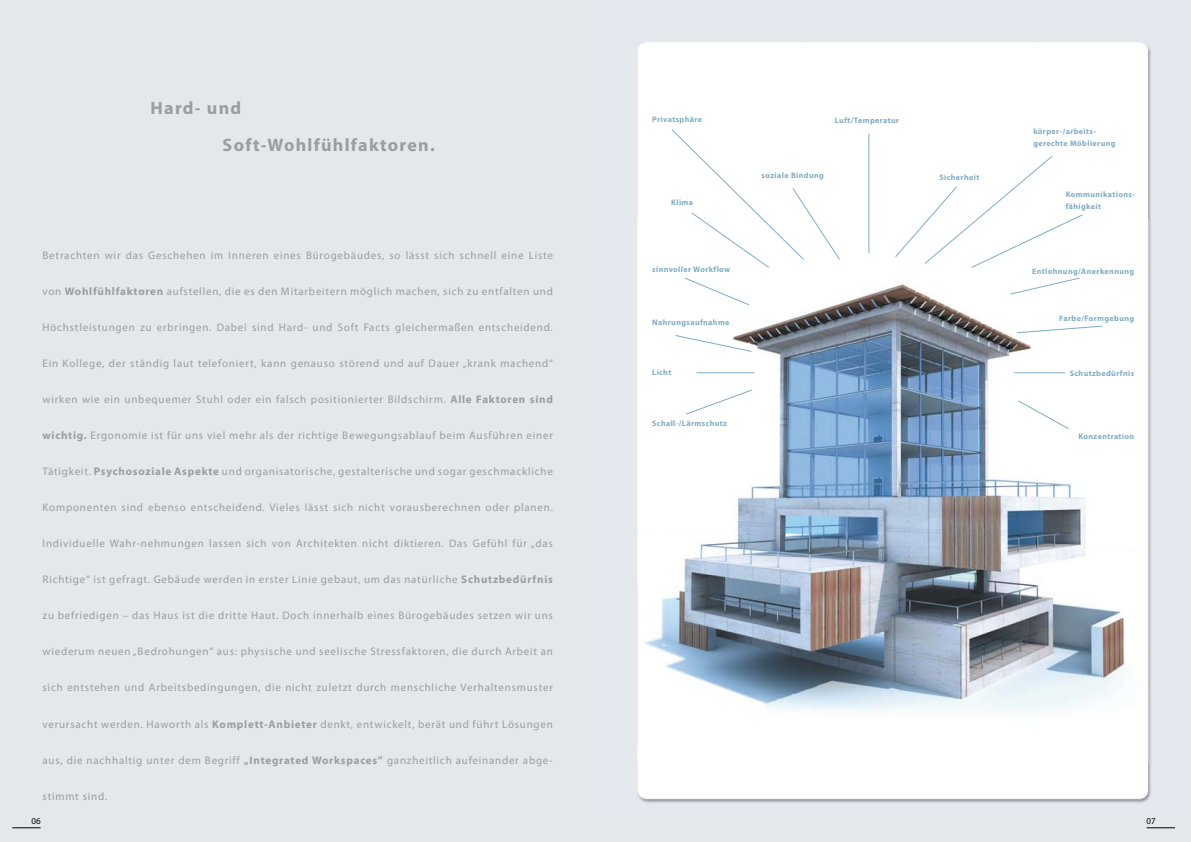
<style>
.page{position:relative;width:1191px;height:842px;background:#fff}
.page>*{position:absolute;margin:0;border:0;box-sizing:border-box;transform-origin:0 0}
.t1{font:700 18px/37px "Myriad Pro";letter-spacing:.07em;color:#9c9d9f}
.t2{font:11px "Myriad Pro";letter-spacing:.07em;color:#9c9d9f}
.t3{font:9px "Myriad Pro";color:#000}
.t4{font:700 8px/12px "Myriad Pro";letter-spacing:.05em;color:#7facc5}
.s1{font-weight:700}
</style>
<div class="page">
<div style="left:0;top:0;width:595px;height:842px;background:#e3e8ec"></div>
<svg style="left:12px;top:827px;width:29px;height:1px"></svg>
<div style="left:595px;top:0;width:596px;height:842px;background:#e3e8ec"></div>
<svg style="left:1146px;top:827px;width:29px;height:1px"></svg>
<img style="left:637px;top:42px;width:514px;height:761px">
<svg style="left:671px;top:129px;width:431px;height:300px;background:#dee3e9"></svg>
<h1 class="t1" style="left:223px;top:89px;width:214px;text-indent:-72px">Hard- und<br>Soft-Wohlfühlfaktoren.</h1>
<p class="t2" style="left:43px;top:249px;width:512px">Betrachten wir das Geschehen im Inneren eines Bürogebäudes, so lässt sich schnell eine Liste</p>
<p class="t2" style="left:43px;top:285px;width:512px">von <span class="s1">Wohlfühlfaktoren</span> aufstellen, die es den Mitarbeitern möglich machen, sich zu entfalten und</p>
<p class="t2" style="left:43px;top:321px;width:512px">Höchstleistungen zu erbringen. Dabei sind Hard- und Soft Facts gleichermaßen entscheidend.</p>
<p class="t2" style="left:43px;top:357px;width:512px">Ein Kollege, der ständig laut telefoniert, kann genauso störend und auf Dauer „krank machend“</p>
<p class="t2" style="left:43px;top:393px;width:512px">wirken wie ein unbequemer Stuhl oder ein falsch positionierter Bildschirm. <span class="s1">Alle Faktoren sind</span></p>
<p class="t2" style="left:43px;top:429px;width:512px"><span class="s1">wichtig.</span> Ergonomie ist für uns viel mehr als der richtige Bewegungsablauf beim Ausführen einer</p>
<p class="t2" style="left:43px;top:465px;width:512px">Tätigkeit. <span class="s1">Psychosoziale Aspekte</span> und organisatorische, gestalterische und sogar geschmackliche</p>
<p class="t2" style="left:43px;top:501px;width:512px">Komponenten sind ebenso entscheidend. Vieles lässt sich nicht vorausberechnen oder planen.</p>
<p class="t2" style="left:43px;top:537px;width:512px">Individuelle Wahr-nehmungen lassen sich von Architekten nicht diktieren. Das Gefühl für „das</p>
<p class="t2" style="left:43px;top:573px;width:512px">Richtige“ ist gefragt. Gebäude werden in erster Linie gebaut, um das natürliche <span class="s1">Schutzbedürfnis</span></p>
<p class="t2" style="left:43px;top:609px;width:512px">zu befriedigen – das Haus ist die dritte Haut. Doch innerhalb eines Bürogebäudes setzen wir uns</p>
<p class="t2" style="left:43px;top:645px;width:512px">wiederum neuen „Bedrohungen“ aus: physische und seelische Stressfaktoren, die durch Arbeit an</p>
<p class="t2" style="left:43px;top:681px;width:512px">sich entstehen und Arbeitsbedingungen, die nicht zuletzt durch menschliche Verhaltensmuster</p>
<p class="t2" style="left:43px;top:717px;width:512px">verursacht werden. Haworth als <span class="s1">Komplett-Anbieter</span> denkt, entwickelt, berät und führt Lösungen</p>
<p class="t2" style="left:43px;top:753px;width:512px">aus, die nachhaltig unter dem Begriff <span class="s1">„Integrated Workspaces”</span> ganzheitlich aufeinander abge-</p>
<p class="t2" style="left:43px;top:789px;width:66px">stimmt sind.</p>
<p class="t4" style="left:652px;top:113px;width:51px">Privatsphäre</p>
<p class="t4" style="left:671px;top:196px;width:24px">Klima</p>
<p class="t4" style="left:835px;top:114px;width:66px">Luft/Temperatur</p>
<p class="t4" style="left:761px;top:169px;width:64px">soziale Bindung</p>
<p class="t4" style="left:939px;top:171px;width:41px">Sicherheit</p>
<p class="t4" style="left:1033px;top:125px;width:84px">körper-/arbeits&shy;gerechte Möblierung</p>
<p class="t4" style="left:1065px;top:188px;width:71px">Kommunikations&shy;fähigkeit</p>
<p class="t4" style="left:652px;top:263px;width:80px">sinnvoller Workflow</p>
<p class="t4" style="left:1032px;top:265px;width:104px">Entlohnung/Anerkennung</p>
<p class="t4" style="left:1059px;top:312px;width:77px">Farbe/Formgebung</p>
<p class="t4" style="left:652px;top:316px;width:79px">Nahrungsaufnahme</p>
<p class="t4" style="left:652px;top:366px;width:21px">Licht</p>
<p class="t4" style="left:652px;top:417px;width:76px">Schall-/Lärmschutz</p>
<p class="t4" style="left:1069px;top:367px;width:66px">Schutzbedürfnis</p>
<p class="t4" style="left:1078px;top:430px;width:57px">Konzentration</p>
<p class="t3" style="left:31px;top:815px;width:11px">06</p>
<p class="t3" style="left:1146px;top:815px;width:11px">07</p>
</div>
